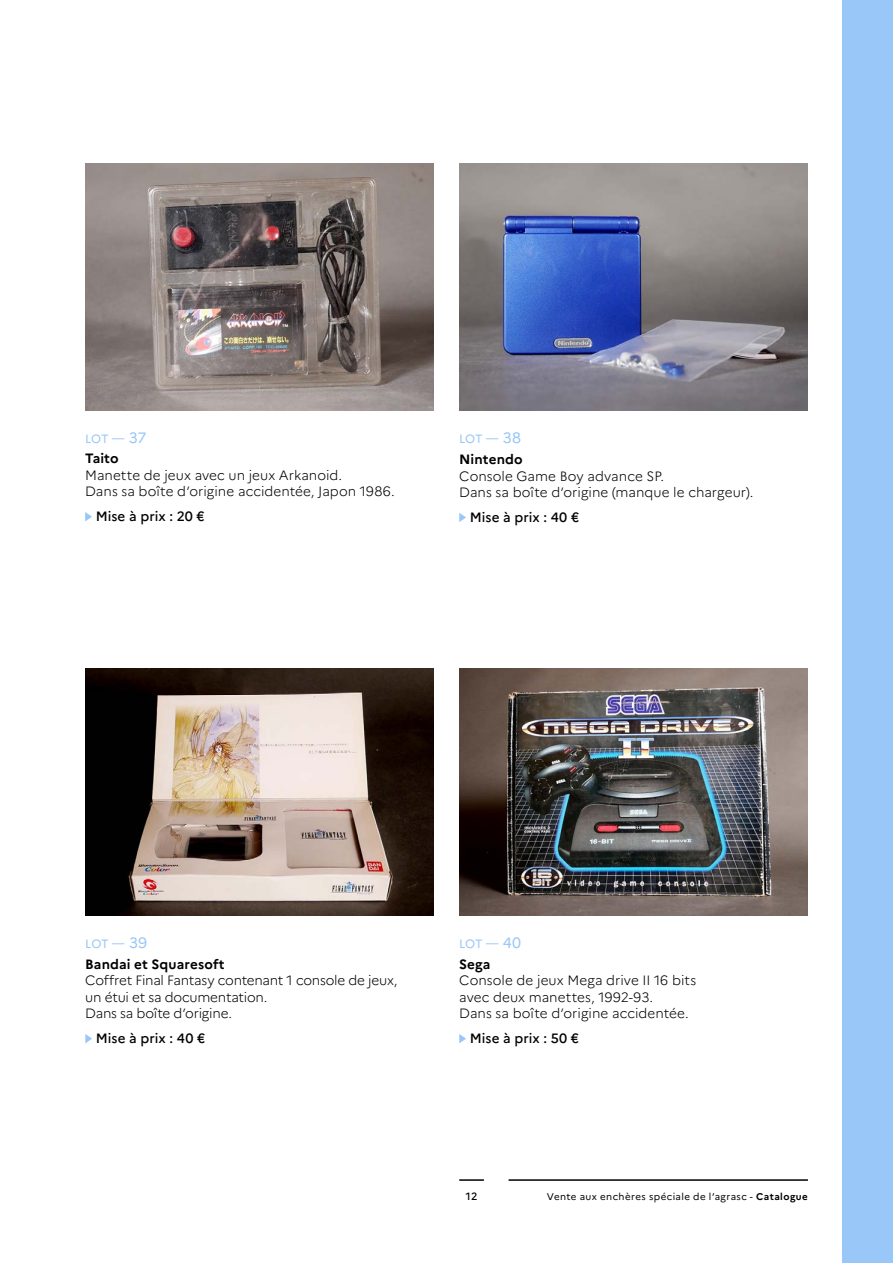
<style>
.page{position:relative;width:893px;height:1263px;background:#fff}
.page>*{position:absolute;margin:0;border:0;box-sizing:border-box;transform-origin:0 0}
.t1{font:300 13.5px/16.5px "Marianne";color:#000}
.t2{font:300 13.5px/16.5px "Marianne";letter-spacing:-.02em;color:#000}
.t3{font:500 13.5px "Marianne";letter-spacing:.005em;color:#000}
.t4{font:700 13.5px "Marianne";letter-spacing:.005em;color:#000}
.t5{font:12px "Marianne";letter-spacing:-.02em;color:#99c7f7}
.t6{font:500 10.5px "Marianne";color:#000}
.t7{font:9.75px "Marianne";letter-spacing:.045em;color:#000}
.s1{font-size:15px}
.s2{font-weight:700}
</style>
<div class="page">
<hr style="left:509px;top:1179px;width:299px;height:2px;background:#000">
<hr style="left:459px;top:1179px;width:25px;height:2px;background:#000">
<div style="left:842px;top:0;width:51px;height:1263px;background:#99c7f7"></div>
<img style="left:85px;top:164px;width:349px;height:246px">
<img style="left:85px;top:668px;width:349px;height:247px">
<img style="left:459px;top:164px;width:349px;height:246px">
<img style="left:459px;top:668px;width:349px;height:247px">
<svg style="left:85px;top:512px;width:7px;height:9px"></svg>
<svg style="left:85px;top:1034px;width:7px;height:9px"></svg>
<svg style="left:459px;top:513px;width:7px;height:9px"></svg>
<svg style="left:459px;top:1034px;width:7px;height:9px"></svg>
<p class="t5" style="left:85px;top:431px;width:63px">LOT — <span class="s1">37</span></p>
<p class="t4" style="left:85px;top:450px;width:35px">Taito</p>
<p class="t1" style="left:85px;top:467px;width:311px">Manette de jeux avec un jeux Arkanoid.<br>Dans sa boîte d’origine accidentée, Japon 1986.</p>
<p class="t3" style="left:96px;top:508px;width:111px">Mise à prix : 20 €</p>
<p class="t5" style="left:459px;top:432px;width:63px">LOT — <span class="s1">38</span></p>
<p class="t4" style="left:459px;top:451px;width:65px">Nintendo</p>
<p class="t1" style="left:459px;top:468px;width:296px">Console Game Boy advance SP.<br>Dans sa boîte d’origine (manque le chargeur).</p>
<p class="t3" style="left:470px;top:509px;width:111px">Mise à prix : 40 €</p>
<p class="t5" style="left:85px;top:936px;width:63px">LOT — <span class="s1">39</span></p>
<p class="t4" style="left:85px;top:956px;width:141px">Bandai et Squaresoft</p>
<p class="t2" style="left:85px;top:972px;width:313px">Coffret Final Fantasy contenant 1 console de jeux, un étui et sa documentation.<br>Dans sa boîte d’origine.</p>
<p class="t3" style="left:96px;top:1030px;width:111px">Mise à prix : 40 €</p>
<p class="t5" style="left:459px;top:936px;width:63px">LOT — <span class="s1">40</span></p>
<p class="t4" style="left:459px;top:956px;width:33px">Sega</p>
<p class="t1" style="left:459px;top:972px;width:239px">Console de jeux Mega drive II 16 bits avec deux manettes, 1992-93.<br>Dans sa boîte d’origine accidentée.</p>
<p class="t3" style="left:470px;top:1030px;width:111px">Mise à prix : 50 €</p>
<p class="t6" style="left:466px;top:1190px;width:13px">12</p>
<p class="t7" style="left:547px;top:1190px;width:263px">Vente aux enchères spéciale de l’agrasc - <span class="s2">Catalogue</span></p>
</div>
